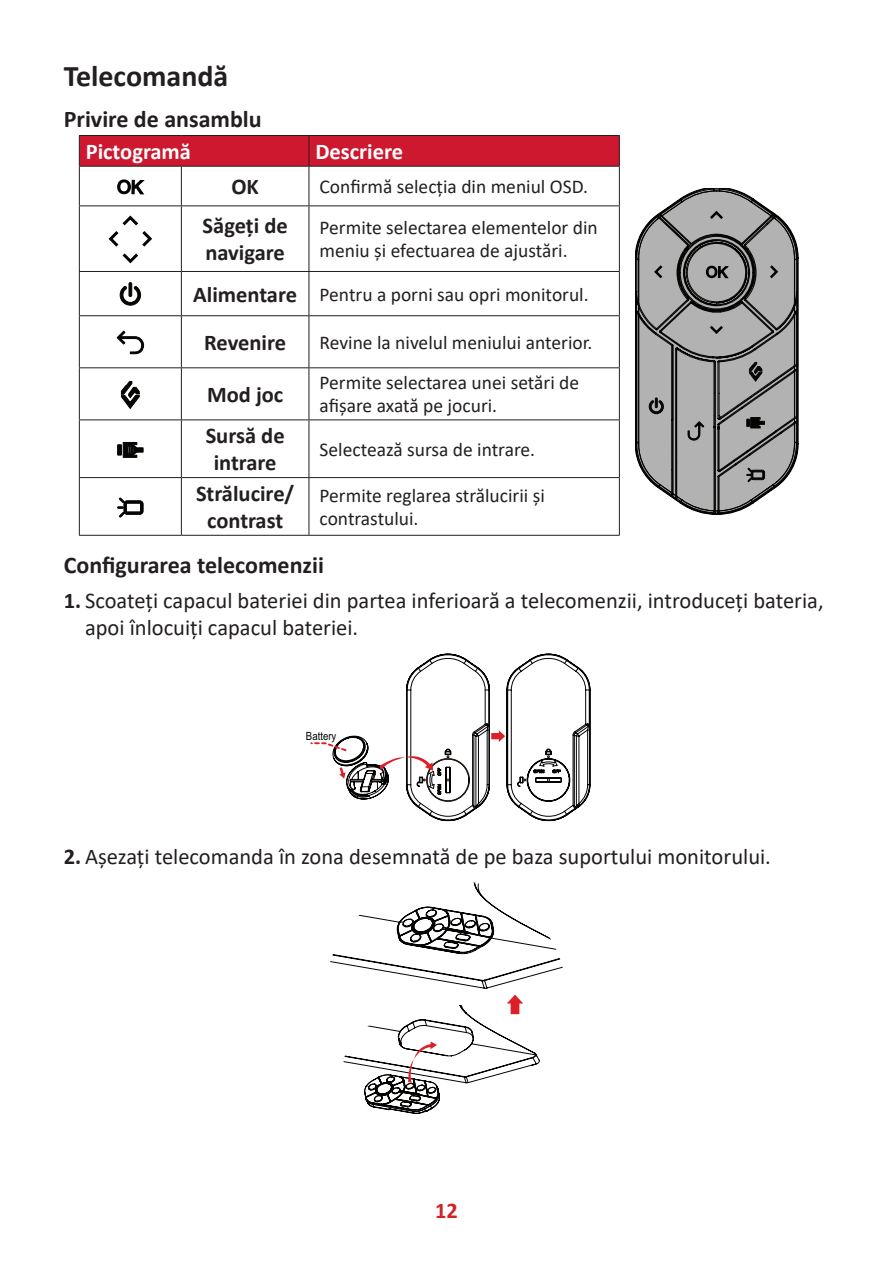
<style>
.page{position:relative;width:893px;height:1263px;background:#fff}
.page>*{position:absolute;margin:0;border:0;box-sizing:border-box;transform-origin:0 0}
.t1{font:700 30px "Calibri";color:#231f20}
.t2{font:700 24px "Calibri";color:#231f20}
.t3{font:22.5px/27px "Calibri";color:#231f20}
.t4{font:700 22.5px/27px "Calibri";color:#231f20;text-align:center}
.t5{font:700 22.5px "Calibri";color:#fff}
.t6{font:700 22.5px "Calibri";color:#d1232a}
.t7{font:19.5px/23.4px "Calibri";color:#231f20}
.t8{font:11.4px "Arial";color:#040503;scale:.85 1}
.s1{font-weight:700;font-size:22.5px}
.s2{font-weight:700}
</style>
<div class="page">
<div style="left:80px;top:136px;width:539px;height:30px;background:#ce182f"></div>
<hr style="left:79px;top:135px;width:102px;height:1px;background:#231f20">
<hr style="left:79px;top:136px;width:1px;height:30px;background:#231f20">
<hr style="left:181px;top:135px;width:128px;height:1px;background:#231f20">
<hr style="left:309px;top:135px;width:311px;height:1px;background:#231f20">
<hr style="left:309px;top:136px;width:1px;height:30px;background:#231f20">
<hr style="left:619px;top:136px;width:1px;height:30px;background:#231f20">
<hr style="left:79px;top:166px;width:102px;height:1px;background:#231f20">
<hr style="left:79px;top:167px;width:1px;height:38px;background:#231f20">
<hr style="left:181px;top:166px;width:128px;height:1px;background:#231f20">
<hr style="left:181px;top:167px;width:1px;height:38px;background:#231f20">
<hr style="left:309px;top:166px;width:311px;height:1px;background:#231f20">
<hr style="left:309px;top:167px;width:1px;height:38px;background:#231f20">
<hr style="left:619px;top:167px;width:1px;height:38px;background:#231f20">
<hr style="left:79px;top:205px;width:102px;height:1px;background:#231f20">
<hr style="left:79px;top:206px;width:1px;height:65px;background:#231f20">
<hr style="left:181px;top:205px;width:128px;height:1px;background:#231f20">
<hr style="left:181px;top:206px;width:1px;height:65px;background:#231f20">
<hr style="left:309px;top:205px;width:311px;height:1px;background:#231f20">
<hr style="left:309px;top:206px;width:1px;height:65px;background:#231f20">
<hr style="left:619px;top:206px;width:1px;height:65px;background:#231f20">
<hr style="left:79px;top:271px;width:102px;height:1px;background:#231f20">
<hr style="left:79px;top:272px;width:1px;height:43px;background:#231f20">
<hr style="left:181px;top:271px;width:128px;height:1px;background:#231f20">
<hr style="left:181px;top:272px;width:1px;height:43px;background:#231f20">
<hr style="left:309px;top:271px;width:311px;height:1px;background:#231f20">
<hr style="left:309px;top:272px;width:1px;height:43px;background:#231f20">
<hr style="left:619px;top:272px;width:1px;height:43px;background:#231f20">
<hr style="left:79px;top:315px;width:102px;height:1px;background:#231f20">
<hr style="left:79px;top:316px;width:1px;height:51px;background:#231f20">
<hr style="left:181px;top:315px;width:128px;height:1px;background:#231f20">
<hr style="left:181px;top:316px;width:1px;height:51px;background:#231f20">
<hr style="left:309px;top:315px;width:311px;height:1px;background:#231f20">
<hr style="left:309px;top:316px;width:1px;height:51px;background:#231f20">
<hr style="left:619px;top:316px;width:1px;height:51px;background:#231f20">
<hr style="left:79px;top:367px;width:102px;height:1px;background:#231f20">
<hr style="left:79px;top:368px;width:1px;height:51px;background:#231f20">
<hr style="left:181px;top:367px;width:128px;height:1px;background:#231f20">
<hr style="left:181px;top:368px;width:1px;height:51px;background:#231f20">
<hr style="left:309px;top:367px;width:311px;height:1px;background:#231f20">
<hr style="left:309px;top:368px;width:1px;height:51px;background:#231f20">
<hr style="left:619px;top:368px;width:1px;height:51px;background:#231f20">
<hr style="left:79px;top:419px;width:102px;height:1px;background:#231f20">
<hr style="left:79px;top:420px;width:1px;height:57px;background:#231f20">
<hr style="left:181px;top:419px;width:128px;height:1px;background:#231f20">
<hr style="left:181px;top:420px;width:1px;height:57px;background:#231f20">
<hr style="left:309px;top:419px;width:311px;height:1px;background:#231f20">
<hr style="left:309px;top:420px;width:1px;height:57px;background:#231f20">
<hr style="left:619px;top:420px;width:1px;height:57px;background:#231f20">
<hr style="left:79px;top:477px;width:102px;height:1px;background:#231f20">
<hr style="left:79px;top:478px;width:1px;height:57px;background:#231f20">
<hr style="left:181px;top:477px;width:128px;height:1px;background:#231f20">
<hr style="left:181px;top:478px;width:1px;height:57px;background:#231f20">
<hr style="left:309px;top:477px;width:311px;height:1px;background:#231f20">
<hr style="left:309px;top:478px;width:1px;height:57px;background:#231f20">
<hr style="left:619px;top:478px;width:1px;height:57px;background:#231f20">
<hr style="left:79px;top:535px;width:102px;height:1px;background:#231f20">
<hr style="left:181px;top:535px;width:128px;height:1px;background:#231f20">
<hr style="left:309px;top:535px;width:311px;height:1px;background:#231f20">
<svg style="left:117px;top:179px;width:28px;height:16px"></svg>
<svg style="left:635px;top:188px;width:163px;height:327px"></svg>
<svg style="left:638px;top:191px;width:159px;height:323px"></svg>
<svg style="left:638px;top:191px;width:157px;height:320px"></svg>
<svg style="left:639px;top:210px;width:156px;height:272px;background:#979796"></svg>
<svg style="left:109px;top:215px;width:43px;height:49px"></svg>
<svg style="left:120px;top:286px;width:21px;height:20px"></svg>
<div style="left:129px;top:282px;width:3px;height:15px;border:1px solid #040503"></div>
<svg style="left:117px;top:331px;width:27px;height:23px"></svg>
<svg style="left:121px;top:381px;width:19px;height:28px"></svg>
<div style="left:117px;top:444px;width:5px;height:11px;border:1px solid #040503"></div>
<svg style="left:118px;top:442px;width:26px;height:16px"></svg>
<svg style="left:117px;top:497px;width:27px;height:20px"></svg>
<svg style="left:310px;top:653px;width:281px;height:169px"></svg>
<svg style="left:330px;top:882px;width:233px;height:107px"></svg>
<svg style="left:343px;top:995px;width:197px;height:119px"></svg>
<h1 class="t1" style="left:64px;top:55px;width:166px">Telecomandă</h1>
<p class="t2" style="left:64px;top:102px;width:199px">Privire de ansamblu</p>
<p class="t5" style="left:86px;top:136px;width:107px">Pictogramă</p>
<p class="t5" style="left:315px;top:136px;width:89px">Descriere</p>
<p class="t4" style="left:231px;top:173px;width:29px">OK</p>
<p class="t7" style="left:320px;top:174px;width:270px">Confirmă selecția din meniul OSD.</p>
<p class="t4" style="left:203px;top:212px;width:87px;text-align:left">Săgeți de navigare</p>
<p class="t7" style="left:320px;top:215px;width:280px">Permite selectarea elementelor din meniu și efectuarea de ajustări.</p>
<p class="t7" style="left:193px;top:282px;width:397px"><span class="s1">Alimentare</span> Pentru a porni sau opri monitorul.</p>
<p class="t4" style="left:204px;top:329px;width:83px">Revenire</p>
<p class="t7" style="left:320px;top:330px;width:274px">Revine la nivelul meniului anterior.</p>
<p class="t4" style="left:207px;top:381px;width:78px">Mod joc</p>
<p class="t7" style="left:320px;top:370px;width:261px">Permite selectarea unei setări de afișare axată pe jocuri.</p>
<p class="t4" style="left:206px;top:422px;width:81px">Sursă de intrare</p>
<p class="t7" style="left:320px;top:437px;width:217px">Selectează sursa de intrare.</p>
<p class="t4" style="left:196px;top:480px;width:100px">Strălucire/ contrast</p>
<p class="t7" style="left:320px;top:483px;width:227px">Permite reglarea strălucirii și contrastului.</p>
<p class="t2" style="left:64px;top:548px;width:262px">Configurarea telecomenzii</p>
<p class="t3" style="left:85px;top:587px;width:740px;text-indent:-21px"><span class="s2">1.</span> Scoateți capacul bateriei din partea inferioară a telecomenzii, introduceți bateria, apoi înlocuiți capacul bateriei.</p>
<p class="t8" style="left:306px;top:728px;width:37px">Battery</p>
<p class="t3" style="left:64px;top:842px;width:709px"><span class="s2">2.</span> Așezați telecomanda în zona desemnată de pe baza suportului monitorului.</p>
<p class="t6" style="left:435px;top:1194px;width:24px">12</p>
</div>
